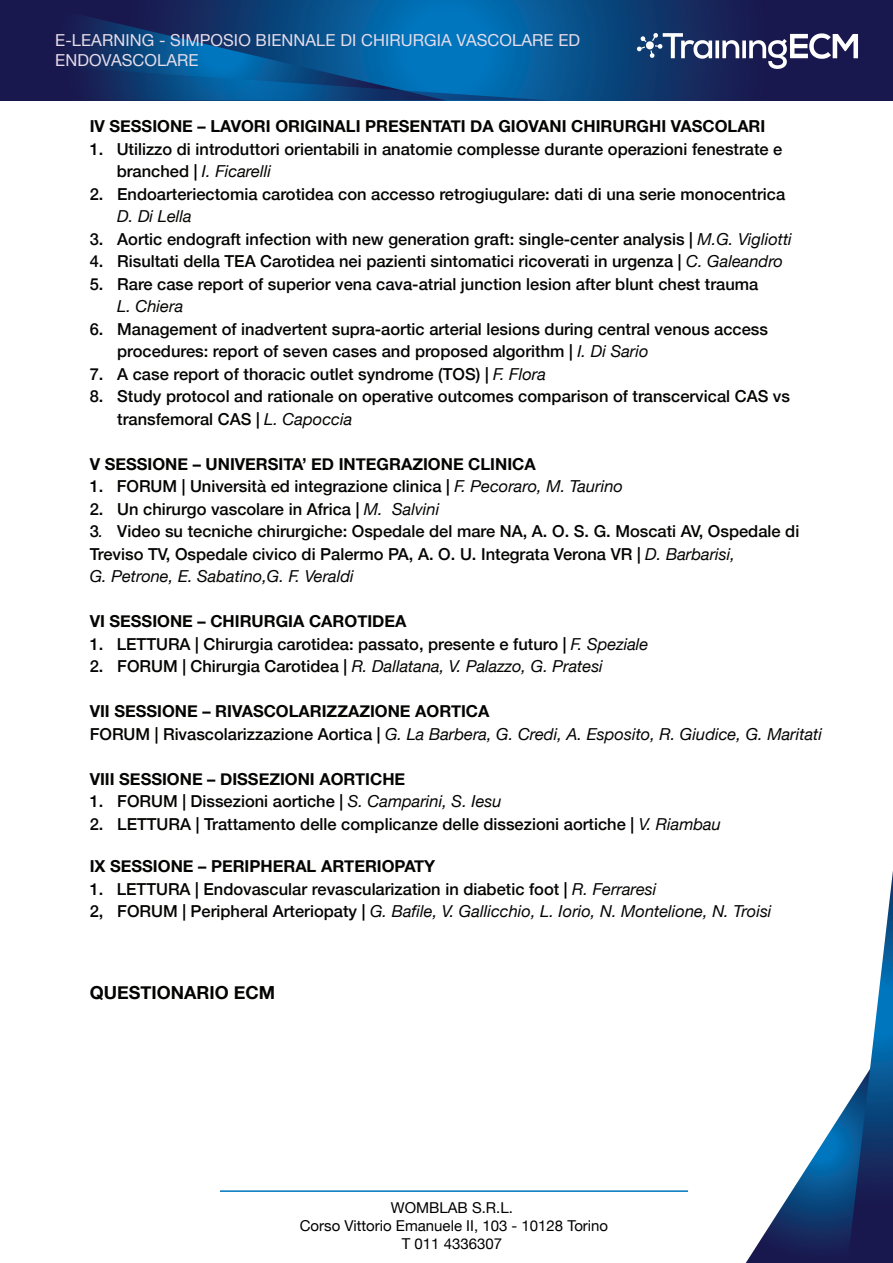
<style>
.page{position:relative;width:893px;height:1263px;background:#fff}
.page>*{position:absolute;margin:0;border:0;box-sizing:border-box;transform-origin:0 0}
.t1{font:700 18px "Helvetica Neue";color:#040503}
.t2{font:500 16.5px/22.5px "Helvetica Neue";color:#040503}
.t3{font:700 16.5px "Helvetica Neue";color:#040503}
.t4{font:italic 16.5px/22.5px "Helvetica Neue";color:#040503}
.t5{font:16.5px/19.8px "Helvetica Neue";letter-spacing:.005em;color:#e7dcea}
.t6{font:15px/18px "Helvetica Neue";color:#000;text-align:center}
.s1{font-weight:400;font-style:italic}
.s2{font-weight:500;font-style:normal}
.s3{font-weight:700;font-style:normal}
</style>
<div class="page">
<hr style="left:220px;top:1190px;width:468px;height:2px;background:#0076bf">
<div style="left:0;top:0;width:893px;height:101px;background:#19184e"></div>
<svg style="left:82px;top:0;width:622px;height:101px;background:#08518d"></svg>
<svg style="left:746px;top:871px;width:147px;height:392px"></svg>
<img style="left:633px;top:11px;width:225px;height:80px">
<p class="t5" style="left:55px;top:31px;width:527px">E-LEARNING - SIMPOSIO BIENNALE DI CHIRURGIA VASCOLARE ED<br>ENDOVASCOLARE</p>
<p class="t3" style="left:90px;top:113px;width:677px">IV SESSIONE – LAVORI ORIGINALI PRESENTATI DA GIOVANI CHIRURGHI VASCOLARI</p>
<p class="t2" style="left:117px;top:136px;width:667px;text-indent:-27px">1. Utilizzo di introduttori orientabili in anatomie complesse durante operazioni fenestrate e branched | <span class="s1">I. Ficarelli</span></p>
<p class="t2" style="left:90px;top:181px;width:697px">2. Endoarteriectomia carotidea con accesso retrogiugulare: dati di una serie monocentrica</p>
<p class="t4" style="left:117px;top:206px;width:76px">D. Di Lella</p>
<p class="t2" style="left:90px;top:226px;width:704px">3. Aortic endograft infection with new generation graft: single-center analysis | <span class="s1">M.G. Vigliotti</span></p>
<p class="t2" style="left:90px;top:249px;width:695px">4. Risultati della TEA Carotidea nei pazienti sintomatici ricoverati in urgenza | <span class="s1">C. Galeandro</span></p>
<p class="t2" style="left:90px;top:271px;width:670px">5. Rare case report of superior vena cava-atrial junction lesion after blunt chest trauma</p>
<p class="t4" style="left:117px;top:296px;width:68px">L. Chiera</p>
<p class="t2" style="left:117px;top:316px;width:652px;text-indent:-28px">6. Management of inadvertent supra-aortic arterial lesions during central venous access procedures: report of seven cases and proposed algorithm | <span class="s1">I. Di Sario</span></p>
<p class="t2" style="left:90px;top:361px;width:458px">7. A case report of thoracic outlet syndrome (TOS) | <span class="s1">F. Flora</span></p>
<p class="t2" style="left:117px;top:384px;width:674px;text-indent:-28px">8. Study protocol and rationale on operative outcomes comparison of transcervical CAS vs transfemoral CAS | <span class="s1">L. Capoccia</span></p>
<p class="t3" style="left:90px;top:451px;width:448px">V SESSIONE – UNIVERSITA’ ED INTEGRAZIONE CLINICA</p>
<p class="t2" style="left:90px;top:474px;width:535px">1. FORUM | Università ed integrazione clinica | <span class="s1">F. Pecoraro, M. Taurino</span></p>
<p class="t2" style="left:90px;top:496px;width:351px">2. Un chirurgo vascolare in Africa | <span class="s1">M. Salvini</span></p>
<p class="t2" style="left:90px;top:519px;width:711px">3<span class="s1">.</span> Video su tecniche chirurgiche: Ospedale del mare NA, A. O. S. G. Moscati AV, Ospedale di<br>Treviso TV, Ospedale civico di Palermo PA, A. O. U. Integrata Verona VR | <span class="s1">D. Barbarisi,<br>G. Petrone, E. Sabatino,G. F. Veraldi</span></p>
<p class="t3" style="left:90px;top:608px;width:318px">VI SESSIONE – CHIRURGIA CAROTIDEA</p>
<p class="t2" style="left:90px;top:631px;width:560px">1. LETTURA | Chirurgia carotidea: passato, presente e futuro | <span class="s1">F. Speziale</span></p>
<p class="t4" style="left:90px;top:656px;width:515px"><span class="s2">2. FORUM | Chirurgia Carotidea |</span> R. Dallatana, V. Palazzo, G. Pratesi</p>
<p class="t4" style="left:90px;top:701px;width:734px"><span class="s3">VII SESSIONE – RIVASCOLARIZZAZIONE AORTICA<br></span><span class="s2">FORUM | Rivascolarizzazione Aortica |</span> G. La Barbera, G. Credi, A. Esposito, R. Giudice, G. Maritati</p>
<p class="t3" style="left:90px;top:766px;width:317px">VIII SESSIONE – DISSEZIONI AORTICHE</p>
<p class="t2" style="left:90px;top:789px;width:414px">1. FORUM | Dissezioni aortiche | <span class="s1">S. Camparini, S. Iesu</span></p>
<p class="t2" style="left:90px;top:811px;width:633px">2. LETTURA | Trattamento delle complicanze delle dissezioni aortiche | <span class="s1">V. Riambau</span></p>
<p class="t3" style="left:90px;top:853px;width:347px">IX SESSIONE – PERIPHERAL ARTERIOPATY</p>
<p class="t2" style="left:90px;top:876px;width:683px">1. LETTURA | Endovascular revascularization in diabetic foot | <span class="s1">R. Ferraresi<br></span>2, FORUM | Peripheral Arteriopaty | <span class="s1">G. Bafile, V. Gallicchio, L. Iorio, N. Montelione, N. Troisi</span></p>
<p class="t1" style="left:90px;top:979px;width:187px">QUESTIONARIO ECM</p>
<p class="t6" style="left:300px;top:1199px;width:310px">WOMBLAB S.R.L.<br>Corso Vittorio Emanuele II, 103 - 10128 Torino<br>T 011 4336307</p>
</div>
